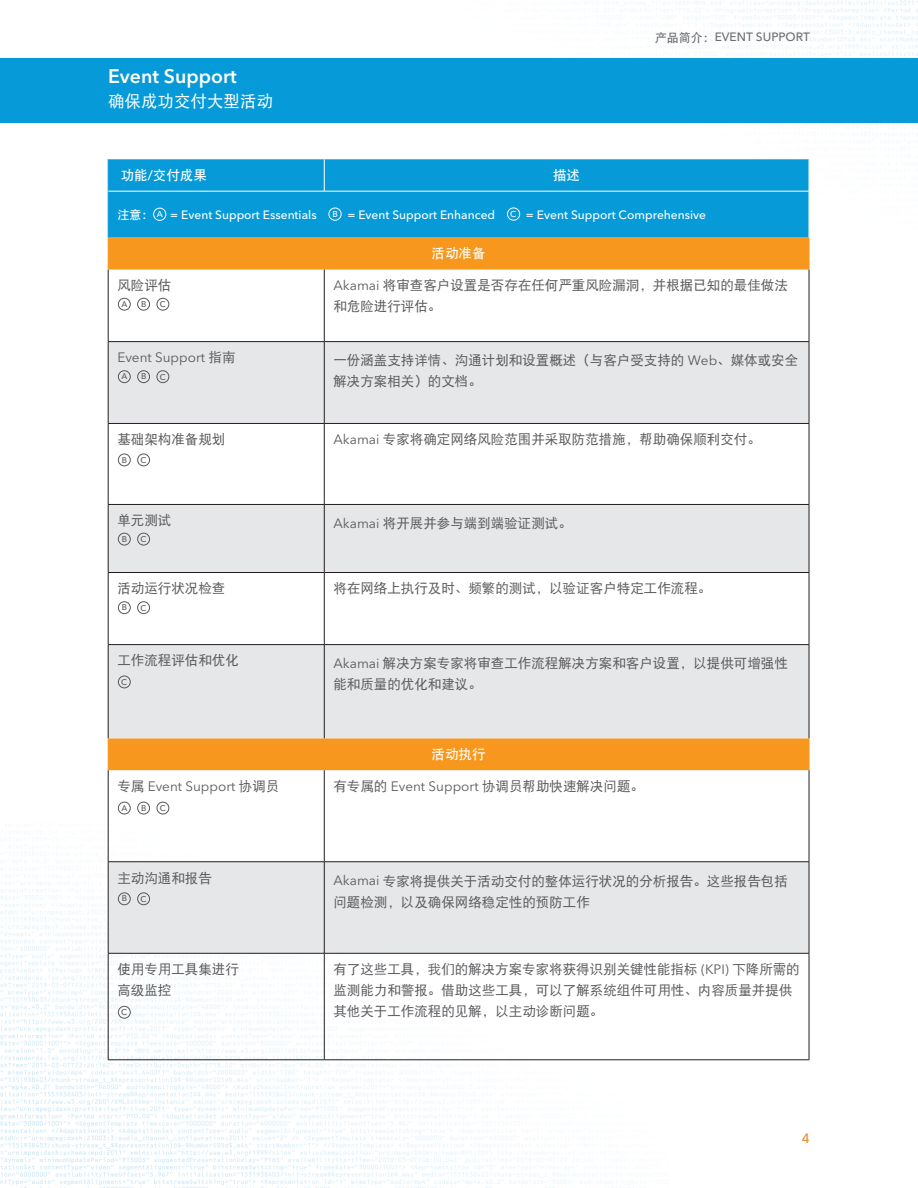
<style>
.page{position:relative;width:918px;height:1188px;background:#fff}
.page>*{position:absolute;margin:0;border:0;box-sizing:border-box;transform-origin:0 0}
.t1{font:600 19.5px "Avenir Next LT Pro";color:#fff}
.t2{font:16.5px "DFP Hei W5";color:#fff}
.t3{font:13.5px/21px "DFP Hei W5";color:#5a595c}
.t4{font:13.5px "Avenir Next LT Pro";color:#5a595c}
.t5{font:13.5px "DFP Hei W7";color:#fff}
.t6{font:500 13.5px "Avenir Next LT Pro";color:#ee882f}
.t7{font:500 12px "Avenir Next LT Pro";color:#fff}
.t8{font:500 12px "Avenir Next LT Pro";color:#6c6d70}
.t9{font:500 8.25px "Avenir Next LT Pro";color:#57585a}
.s1{font-family:"DFP Hei W7";font-weight:400}
.s2{font-family:"Avenir Next LT Pro";font-weight:500}
.s3{font-size:8.55px}
.s4{font-family:"Avenir Next LT Pro"}
.s5{font-family:"DFP Hei W5"}
</style>
<div class="page">
<img style="left:0;top:0;width:918px;height:1188px">
<div style="left:0;top:58px;width:918px;height:65px;background:#069ad9"></div>
<div style="left:109px;top:159px;width:700px;height:79px;background:#069ad9"></div>
<svg style="left:109px;top:238px;width:700px;height:103px"></svg>
<svg style="left:109px;top:342px;width:700px;height:611px;fill:#e6e7e9"></svg>
<hr style="left:108px;top:270px;width:1px;height:71px;background:#231f20">
<hr style="left:324px;top:270px;width:1px;height:71px;background:#231f20">
<hr style="left:809px;top:270px;width:1px;height:71px;background:#231f20">
<hr style="left:108px;top:341px;width:216px;height:1px;background:#231f20">
<hr style="left:108px;top:342px;width:1px;height:81px;background:#231f20">
<hr style="left:324px;top:341px;width:485px;height:1px;background:#231f20">
<hr style="left:324px;top:342px;width:1px;height:81px;background:#231f20">
<hr style="left:809px;top:342px;width:1px;height:81px;background:#231f20">
<hr style="left:108px;top:423px;width:216px;height:1px;background:#231f20">
<hr style="left:108px;top:424px;width:1px;height:80px;background:#231f20">
<hr style="left:324px;top:423px;width:485px;height:1px;background:#231f20">
<hr style="left:324px;top:424px;width:1px;height:80px;background:#231f20">
<hr style="left:809px;top:424px;width:1px;height:80px;background:#231f20">
<hr style="left:108px;top:504px;width:216px;height:1px;background:#231f20">
<hr style="left:108px;top:505px;width:1px;height:67px;background:#231f20">
<hr style="left:324px;top:504px;width:485px;height:1px;background:#231f20">
<hr style="left:324px;top:505px;width:1px;height:67px;background:#231f20">
<hr style="left:809px;top:505px;width:1px;height:67px;background:#231f20">
<hr style="left:108px;top:572px;width:216px;height:1px;background:#231f20">
<hr style="left:108px;top:573px;width:1px;height:71px;background:#231f20">
<hr style="left:324px;top:572px;width:485px;height:1px;background:#231f20">
<hr style="left:324px;top:573px;width:1px;height:71px;background:#231f20">
<hr style="left:809px;top:573px;width:1px;height:71px;background:#231f20">
<hr style="left:108px;top:644px;width:216px;height:1px;background:#231f20">
<hr style="left:108px;top:645px;width:1px;height:93px;background:#231f20">
<hr style="left:324px;top:644px;width:485px;height:1px;background:#231f20">
<hr style="left:324px;top:645px;width:1px;height:93px;background:#231f20">
<hr style="left:809px;top:645px;width:1px;height:93px;background:#231f20">
<hr style="left:108px;top:770px;width:1px;height:92px;background:#231f20">
<hr style="left:324px;top:770px;width:1px;height:92px;background:#231f20">
<hr style="left:809px;top:770px;width:1px;height:92px;background:#231f20">
<hr style="left:108px;top:861px;width:216px;height:1px;background:#231f20">
<hr style="left:108px;top:862px;width:1px;height:91px;background:#231f20">
<hr style="left:324px;top:861px;width:485px;height:1px;background:#231f20">
<hr style="left:324px;top:862px;width:1px;height:91px;background:#231f20">
<hr style="left:809px;top:862px;width:1px;height:91px;background:#231f20">
<hr style="left:809px;top:159px;width:1px;height:32px;background:#fff">
<hr style="left:324px;top:159px;width:1px;height:32px;background:#fff">
<hr style="left:809px;top:191px;width:1px;height:47px;background:#fff">
<hr style="left:809px;top:238px;width:1px;height:32px;background:#f7971d">
<hr style="left:809px;top:738px;width:1px;height:32px;background:#f7971d">
<hr style="left:108px;top:159px;width:1px;height:32px;background:#069ad9">
<hr style="left:108px;top:191px;width:1px;height:47px;background:#069ad9">
<hr style="left:108px;top:191px;width:216px;height:1px;background:#fff">
<hr style="left:324px;top:191px;width:485px;height:1px;background:#fff">
<hr style="left:108px;top:953px;width:216px;height:1px;background:#231f20">
<hr style="left:108px;top:953px;width:1px;height:107px;background:#231f20">
<hr style="left:108px;top:1060px;width:216px;height:1px;background:#231f20">
<hr style="left:324px;top:953px;width:485px;height:1px;background:#231f20">
<hr style="left:324px;top:953px;width:1px;height:107px;background:#231f20">
<hr style="left:809px;top:953px;width:1px;height:107px;background:#231f20">
<hr style="left:324px;top:1060px;width:485px;height:1px;background:#231f20">
<hr style="left:108px;top:238px;width:1px;height:32px;background:#f7971d">
<hr style="left:108px;top:738px;width:1px;height:32px;background:#f7971d">
<div style="left:153px;top:208px;width:13px;height:13px;border:1px solid #fff;border-radius:50%"></div>
<div style="left:329px;top:208px;width:12px;height:12px;border:1px solid #fff;border-radius:50%"></div>
<div style="left:507px;top:208px;width:13px;height:12px;border:1px solid #fff;border-radius:50%"></div>
<div style="left:118px;top:371px;width:13px;height:12px;border:1px solid #57585a;border-radius:50%"></div>
<div style="left:137px;top:371px;width:13px;height:12px;border:1px solid #57585a;border-radius:50%"></div>
<div style="left:157px;top:371px;width:12px;height:12px;border:1px solid #57585a;border-radius:50%"></div>
<div style="left:118px;top:802px;width:13px;height:12px;border:1px solid #57585a;border-radius:50%"></div>
<div style="left:137px;top:802px;width:13px;height:12px;border:1px solid #57585a;border-radius:50%"></div>
<div style="left:157px;top:802px;width:12px;height:12px;border:1px solid #57585a;border-radius:50%"></div>
<div style="left:118px;top:893px;width:13px;height:12px;border:1px solid #57585a;border-radius:50%"></div>
<div style="left:137px;top:893px;width:13px;height:12px;border:1px solid #57585a;border-radius:50%"></div>
<div style="left:118px;top:1006px;width:13px;height:12px;border:1px solid #57585a;border-radius:50%"></div>
<div style="left:118px;top:298px;width:13px;height:12px;border:1px solid #57585a;border-radius:50%"></div>
<div style="left:137px;top:298px;width:13px;height:12px;border:1px solid #57585a;border-radius:50%"></div>
<div style="left:157px;top:298px;width:12px;height:12px;border:1px solid #57585a;border-radius:50%"></div>
<div style="left:118px;top:454px;width:13px;height:12px;border:1px solid #57585a;border-radius:50%"></div>
<div style="left:137px;top:454px;width:13px;height:12px;border:1px solid #57585a;border-radius:50%"></div>
<div style="left:118px;top:602px;width:13px;height:12px;border:1px solid #57585a;border-radius:50%"></div>
<div style="left:137px;top:602px;width:13px;height:12px;border:1px solid #57585a;border-radius:50%"></div>
<div style="left:118px;top:676px;width:13px;height:12px;border:1px solid #57585a;border-radius:50%"></div>
<div style="left:118px;top:533px;width:13px;height:12px;border:1px solid #57585a;border-radius:50%"></div>
<div style="left:137px;top:533px;width:13px;height:12px;border:1px solid #57585a;border-radius:50%"></div>
<h1 class="t1" style="left:108px;top:64px;width:130px">Event Support</h1>
<p class="t2" style="left:108px;top:93px;width:166px">确保成功交付大型活动</p>
<p class="t8" style="left:655px;top:30px;width:157px"><span class="s1">产品简介：</span>EVENT SUPPORT</p>
<p class="t5" style="left:121px;top:168px;width:88px">功能<span class="s2">/</span>交付成果</p>
<p class="t5" style="left:553px;top:168px;width:28px">描述</p>
<p class="t7" style="left:117px;top:207px;width:201px"><span class="s1">注意：</span> <span class="s3">A</span> = Event Support Essentials</p>
<p class="t7" style="left:332px;top:207px;width:164px"><span class="s3">B</span> = Event Support Enhanced</p>
<p class="t7" style="left:510px;top:207px;width:197px"><span class="s3">C</span> = Event Support Comprehensive</p>
<p class="t5" style="left:432px;top:246px;width:55px">活动准备</p>
<p class="t3" style="left:117px;top:275px;width:55px">风险评估</p>
<p class="t3" style="left:333px;top:275px;width:456px"><span class="s4">Akamai</span> 将审查客户设置是否存在任何严重风险漏洞，并根据已知的最佳做法和危险进行评估。</p>
<p class="t4" style="left:117px;top:350px;width:120px">Event Support <span class="s5">指南</span></p>
<p class="t3" style="left:333px;top:350px;width:466px">一份涵盖支持详情、沟通计划和设置概述（与客户受支持的 <span class="s4">Web</span>、媒体或安全解决方案相关）的文档。</p>
<p class="t9" style="left:121px;top:299px;width:7px">A</p>
<p class="t9" style="left:141px;top:299px;width:7px">B</p>
<p class="t9" style="left:160px;top:299px;width:7px">C</p>
<p class="t9" style="left:121px;top:371px;width:7px">A</p>
<p class="t9" style="left:141px;top:371px;width:7px">B</p>
<p class="t9" style="left:160px;top:372px;width:7px">C</p>
<p class="t3" style="left:117px;top:429px;width:109px">基础架构准备规划</p>
<p class="t3" style="left:333px;top:429px;width:429px"><span class="s4">Akamai</span> 专家将确定网络风险范围并采取防范措施，帮助确保顺利交付。</p>
<p class="t9" style="left:122px;top:455px;width:7px">B</p>
<p class="t9" style="left:140px;top:455px;width:7px">C</p>
<p class="t3" style="left:117px;top:510px;width:55px">单元测试</p>
<p class="t3" style="left:333px;top:513px;width:240px"><span class="s4">Akamai</span> 将开展并参与端到端验证测试。</p>
<p class="t9" style="left:122px;top:534px;width:7px">B</p>
<p class="t9" style="left:140px;top:534px;width:7px">C</p>
<p class="t3" style="left:117px;top:578px;width:109px">活动运行状况检查</p>
<p class="t3" style="left:333px;top:578px;width:379px">将在网络上执行及时、频繁的测试，以验证客户特定工作流程。</p>
<p class="t9" style="left:122px;top:602px;width:7px">B</p>
<p class="t9" style="left:140px;top:603px;width:7px">C</p>
<p class="t3" style="left:117px;top:650px;width:123px">工作流程评估和优化</p>
<p class="t3" style="left:333px;top:653px;width:456px"><span class="s4">Akamai</span> 解决方案专家将审查工作流程解决方案和客户设置，以提供可增强性能和质量的优化和建议。</p>
<p class="t9" style="left:121px;top:677px;width:7px">C</p>
<p class="t5" style="left:432px;top:747px;width:55px">活动执行</p>
<p class="t4" style="left:117px;top:778px;width:164px"><span class="s5">专属</span> Event Support <span class="s5">协调员</span></p>
<p class="t3" style="left:333px;top:775px;width:312px">有专属的 <span class="s4">Event Support</span> 协调员帮助快速解决问题。</p>
<p class="t9" style="left:121px;top:803px;width:7px">A</p>
<p class="t9" style="left:141px;top:803px;width:7px">B</p>
<p class="t9" style="left:160px;top:803px;width:7px">C</p>
<p class="t3" style="left:117px;top:867px;width:96px">主动沟通和报告</p>
<p class="t3" style="left:333px;top:870px;width:456px"><span class="s4">Akamai</span> 专家将提供关于活动交付的整体运行状况的分析报告。这些报告包括问题检测，以及确保网络稳定性的预防工作</p>
<p class="t9" style="left:122px;top:894px;width:7px">B</p>
<p class="t9" style="left:140px;top:894px;width:7px">C</p>
<p class="t3" style="left:117px;top:959px;width:123px">使用专用工具集进行高级监控</p>
<p class="t3" style="left:333px;top:959px;width:468px">有了这些工具，我们的解决方案专家将获得识别关键性能指标 <span class="s4">(KPI)</span> 下降所需的监测能力和警报。借助这些工具，可以了解系统组件可用性、内容质量并提供其他关于工作流程的见解，以主动诊断问题。</p>
<p class="t9" style="left:121px;top:1007px;width:7px">C</p>
<p class="t6" style="left:802px;top:1131px;width:10px">4</p>
</div>
